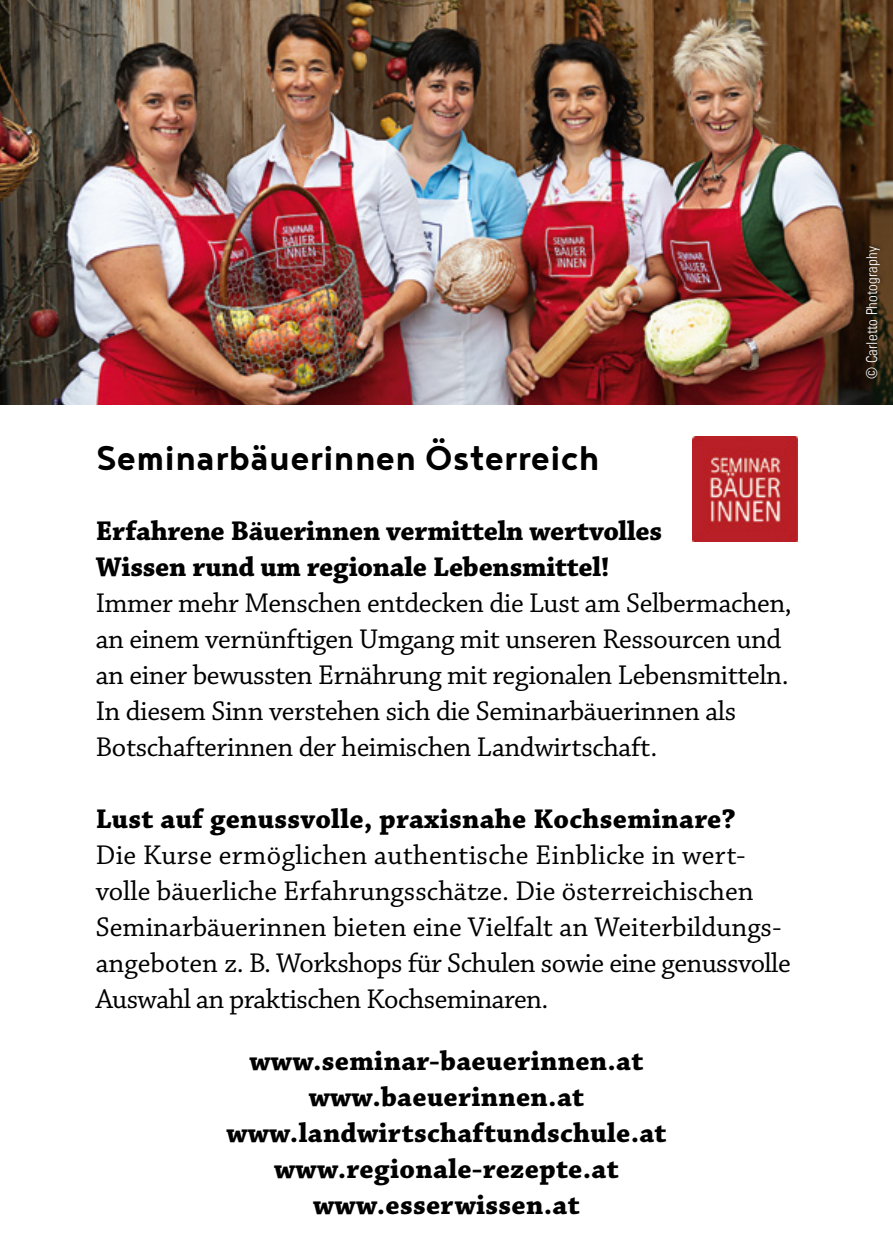
<style>
.page{position:relative;width:893px;height:1259px;background:#fff}
.page>*{position:absolute;margin:0;border:0;box-sizing:border-box;transform-origin:0 0}
.t1{font:700 42px "Noyh";color:#000}
.t2{font:28.5px/36px "Chaparral Pro";letter-spacing:-.015em;color:#000}
.t3{font:700 28.5px/36px "Chaparral Pro";letter-spacing:.01em;color:#000;text-align:center}
.t4{font:700 28.5px/36px "Chaparral Pro";letter-spacing:-.01em;color:#000}
.t5{font:15px "Univers Com 47 Light Cond";letter-spacing:.01em;color:#fff}
</style>
<div class="page">
<img style="left:0;top:0;width:893px;height:405px">
<img style="left:692px;top:436px;width:105px;height:105px">
<div style="left:863px;top:243px;width:21px;height:139px;background:#000;opacity:.75"></div>
<h1 class="t1" style="left:96px;top:433px;width:505px">Seminarbäuerinnen Österreich</h1>
<p class="t4" style="left:96px;top:514px;width:568px">Erfahrene Bäuerinnen vermitteln wertvolles<br>Wissen rund um regionale Lebensmittel!</p>
<p class="t2" style="left:96px;top:586px;width:698px">Immer mehr Menschen entdecken die Lust am Selbermachen, an einem vernünftigen Umgang mit unseren Ressourcen und an einer bewussten Ernährung mit regionalen Lebensmitteln.<br>In diesem Sinn verstehen sich die Seminarbäuerinnen als Botschafterinnen der heimischen Landwirtschaft.</p>
<p class="t3" style="left:96px;top:802px;width:642px">Lust auf genussvolle, praxisnahe Kochseminare?</p>
<p class="t2" style="left:96px;top:838px;width:696px">Die Kurse ermöglichen authentische Einblicke in wert&shy;volle bäuerliche Erfahrungsschätze. Die österreichischen Seminarbäuerinnen bieten eine Vielfalt an Weiterbildungs&shy;angeboten z. B. Workshops für Schulen sowie eine genussvolle Auswahl an praktischen Kochseminaren.</p>
<p class="t3" style="left:226px;top:1043px;width:442px">www.seminar-baeuerinnen.at www.baeuerinnen.at www.landwirtschaftundschule.at www.regionale-rezepte.at www.esserwissen.at</p>
<p class="t5" style="left:863px;top:379px;width:134px;rotate:-90deg">© Carletto Photography</p>
</div>
